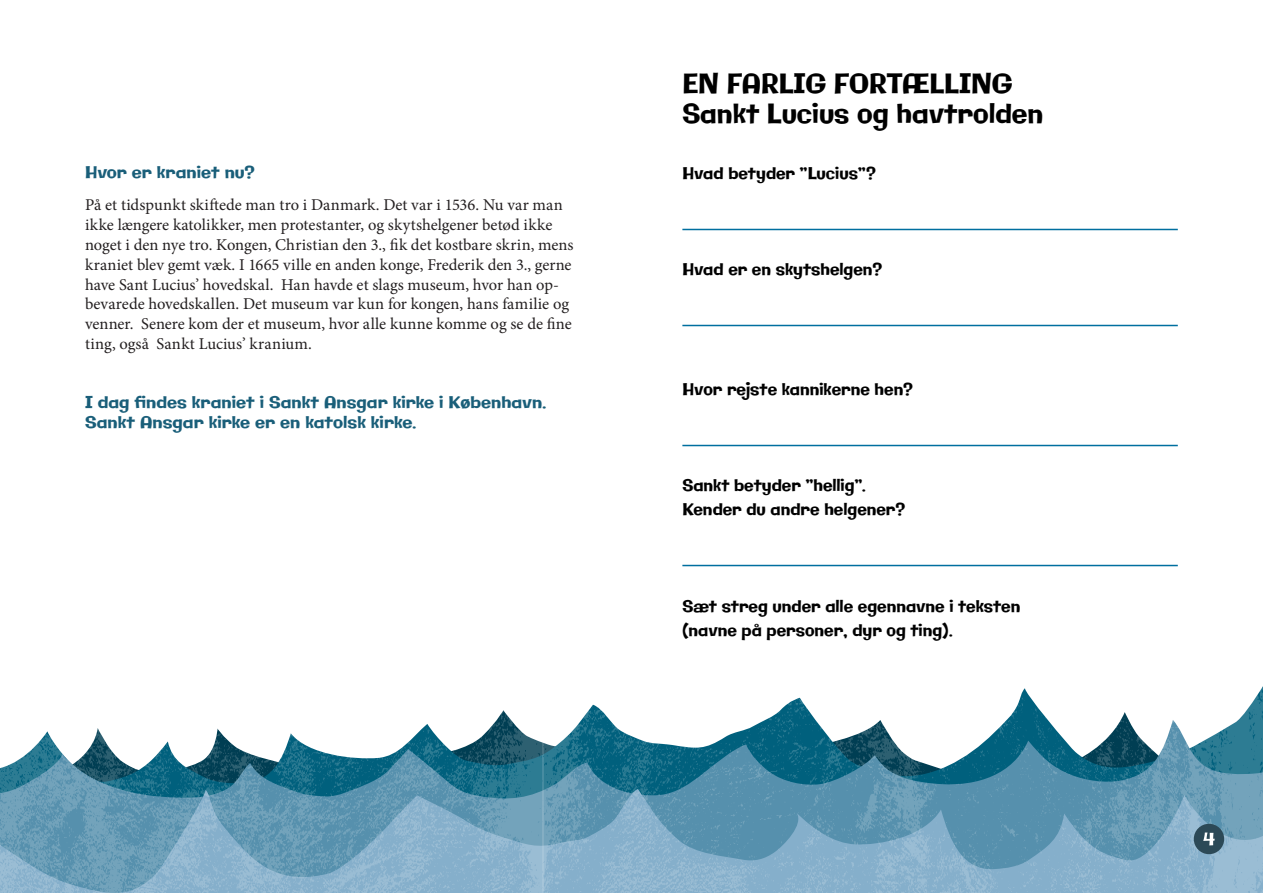
<style>
.page{position:relative;width:1263px;height:893px;background:#fff}
.page>*{position:absolute;margin:0;border:0;box-sizing:border-box;transform-origin:0 0}
.t1{font:27px/30px "Galindo";color:#000;scale:.95 1}
.t2{font:16.5px/19.8px "Minion Pro";color:#231f20}
.t3{font:16.5px/24px "Galindo";color:#000;scale:.95 1}
.t4{font:16.5px/19.8px "Galindo";color:#195e79}
</style>
<div class="page">
<img style="left:0;top:686px;width:1263px;height:207px">
<hr style="left:682px;top:229px;width:496px;height:1px;background:#006f9f">
<hr style="left:682px;top:325px;width:496px;height:1px;background:#006f9f">
<hr style="left:682px;top:445px;width:496px;height:1px;background:#006f9f">
<hr style="left:682px;top:565px;width:496px;height:1px;background:#006f9f">
<div style="left:1194px;top:824px;width:30px;height:30px;background:#2c4957;border-radius:50%"></div>
<svg style="left:1203px;top:832px;width:12px;height:13px"></svg>
<p class="t4" style="left:85px;top:163px;width:171px">Hvor er kraniet nu?</p>
<p class="t2" style="left:85px;top:195px;width:490px">På et tidspunkt skiftede man tro i Danmark. Det var i 1536. Nu var man ikke længere katolikker, men protestanter, og skytshelgener betød ikke noget i den nye tro. Kongen, Christian den 3., fik det kostbare skrin, mens kraniet blev gemt væk. I 1665 ville en anden konge, Frederik den 3., gerne have Sant Lucius’ hovedskal. Han havde et slags museum, hvor han op&shy;bevarede hovedskallen. Det museum var kun for kongen, hans familie og venner. Senere kom der et museum, hvor alle kunne komme og se de fine ting, også Sankt Lucius’ kranium.</p>
<p class="t4" style="left:85px;top:394px;width:463px">I dag findes kraniet i Sankt Ansgar kirke i København.<br>Sankt Ansgar kirke er en katolsk kirke.</p>
<p class="t1" style="left:682px;top:71px;width:381px">en farlig fortælling<br>Sankt lucius og havtrolden</p>
<p class="t3" style="left:682px;top:163px;width:205px">Hvad betyder ”lucius”?</p>
<p class="t3" style="left:682px;top:259px;width:212px">Hvad er en skytshelgen?</p>
<p class="t3" style="left:682px;top:379px;width:244px">Hvor rejste kannikerne hen?</p>
<p class="t3" style="left:682px;top:475px;width:236px">Sankt betyder ”hellig”.<br>Kender du andre helgener?</p>
<p class="t3" style="left:682px;top:595px;width:357px">Sæt streg under alle egennavne i teksten (navne på personer, dyr og ting).</p>
</div>
